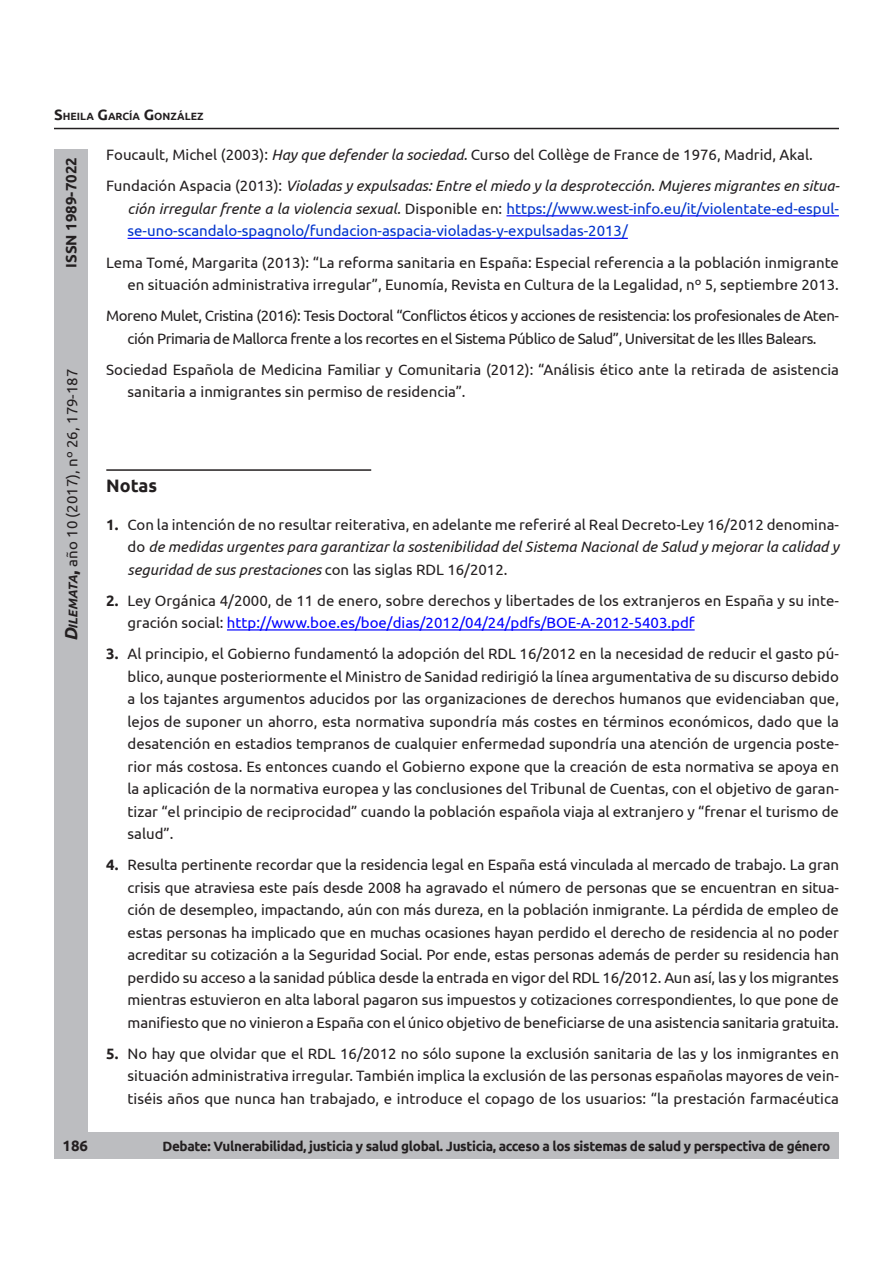
<style>
.page{position:relative;width:893px;height:1263px;background:#fff}
.page>*{position:absolute;margin:0;border:0;box-sizing:border-box;transform-origin:0 0}
.Bibliografía{font:700 18px "Ubuntu";color:#231f20}
.Bibliografía-2{font:15px/22.5px "Ubuntu";color:#231f20;text-align:justify}
.Bibliografía-3{font:15px/22.5px "Ubuntu";color:#03c;text-align:justify}
.Bibliografía-4{font:15px/22.5px "Ubuntu";letter-spacing:-.03em;color:#231f20;text-align:center}
.t1{font:700 15px "Ubuntu";color:#231f20}
.t2{font:700 13.5px "Ubuntu";letter-spacing:-.025em;color:#231f20}
.t3{font:700 10.5px "Ubuntu";color:#231f20}
.s1{font-size:15px}
.s2{font-weight:700;font-style:italic;font-size:18px}
.s3{font-weight:700;font-style:italic;font-size:12.6px}
.s4{font-weight:700;font-size:18px}
.s5{font-style:italic}
.s6{color:#231f20}
.s7{font-style:italic;color:#231f20}
.s8{font-weight:700}
.s9{color:#00f}
</style>
<div class="page">
<hr style="left:54px;top:128px;width:785px;height:1px;background:#231f20">
<div style="left:54px;top:1132px;width:82px;height:27px;background:#bcbdc0"></div>
<div style="left:131px;top:1132px;width:708px;height:27px;background:#bcbdc0"></div>
<div style="left:54px;top:360px;width:33px;height:775px;background:#bcbdc0"></div>
<div style="left:54px;top:149px;width:33px;height:215px;background:#bcbdc0"></div>
<hr style="left:506px;top:215px;width:333px;height:1px;background:#00f">
<hr style="left:128px;top:238px;width:500px;height:1px;background:#00f">
<hr style="left:106px;top:469px;width:265px;height:2px;background:#231f20">
<hr style="left:227px;top:629px;width:468px;height:1px;background:#00f">
<p class="t3" style="left:54px;top:110px;width:151px"><span class="s1">S</span>HEILA <span class="s1">G</span>ARCÍA <span class="s1">G</span>ONZÁLEZ</p>
<p class="t1" style="left:62px;top:268px;width:112px;rotate:-90deg">ISSN 1989-7022</p>
<p class="Bibliografía-2" style="left:61px;top:641px;width:274px;rotate:-90deg"><span class="s2">D</span><span class="s3">ilemata</span><span class="s4">,</span> año 10 (2017), nº 26, 179-187</p>
<p class="Bibliografía-2" style="left:106px;top:143px;width:708px">Foucault, Michel (2003): <span class="s5">Hay que defender la sociedad.</span> Curso del Collège de France de 1976, Madrid, Akal.</p>
<p class="Bibliografía-3" style="left:128px;top:174px;width:714px;text-indent:-21px"><span class="s6">Fundación Aspacia (2013):</span> <span class="s7">Violadas y expulsadas: Entre el miedo y la desprotección. Mujeres migrantes en situa&shy;ción irregular frente a la violencia sexual.</span> <span class="s6">Disponible en:</span> https://www.west-info.eu/it/violentate-ed-espul&shy;se-uno-scandalo-spagnolo/fundacion-aspacia-violadas-y-expulsadas-2013/</p>
<p class="Bibliografía-2" style="left:106px;top:250px;width:734px;text-align:right">Lema Tomé, Margarita (2013): “La reforma sanitaria en España: Especial referencia a la población inmigrante en situación administrativa irregular”, Eunomía, Revista en Cultura de la Legalidad, nº 5, septiembre 2013.</p>
<p class="Bibliografía-4" style="left:106px;top:304px;width:734px">Moreno Mulet, Cristina (2016): Tesis Doctoral “Conflictos éticos y acciones de resistencia: los profesionales de Aten&shy;ción Primaria de Mallorca frente a los recortes en el Sistema Público de Salud”, Universitat de les Illes Balears.</p>
<p class="Bibliografía-2" style="left:128px;top:357px;width:713px;text-indent:-21px">Sociedad Española de Medicina Familiar y Comunitaria (2012): “Análisis ético ante la retirada de asistencia sanitaria a inmigrantes sin permiso de residencia”.</p>
<p class="Bibliografía" style="left:106px;top:475px;width:52px">Notas</p>
<p class="Bibliografía-2" style="left:128px;top:512px;width:713px;text-indent:-21px"><span class="s8">1.</span> Con la intención de no resultar reiterativa, en adelante me referiré al Real Decreto-Ley 16/2012 denomina&shy;do <span class="s5">de medidas urgentes para garantizar la sostenibilidad del Sistema Nacional de Salud y mejorar la calidad y seguridad de sus prestaciones</span> con las siglas RDL 16/2012.</p>
<p class="Bibliografía-2" style="left:128px;top:588px;width:713px;text-indent:-21px"><span class="s8">2.</span> Ley Orgánica 4/2000, de 11 de enero, sobre derechos y libertades de los extranjeros en España y su inte&shy;gración social: <span class="s9">http://www.boe.es/boe/dias/2012/04/24/pdfs/BOE-A-2012-5403.pdf</span></p>
<p class="Bibliografía-2" style="left:128px;top:642px;width:713px;text-indent:-21px"><span class="s8">3.</span> Al principio, el Gobierno fundamentó la adopción del RDL 16/2012 en la necesidad de reducir el gasto pú&shy;blico, aunque posteriormente el Ministro de Sanidad redirigió la línea argumentativa de su discurso debido a los tajantes argumentos aducidos por las organizaciones de derechos humanos que evidenciaban que, lejos de suponer un ahorro, esta normativa supondría más costes en términos económicos, dado que la desatención en estadios tempranos de cualquier enfermedad supondría una atención de urgencia poste&shy;rior más costosa. Es entonces cuando el Gobierno expone que la creación de esta normativa se apoya en la aplicación de la normativa europea y las conclusiones del Tribunal de Cuentas, con el objetivo de garan&shy;tizar “el principio de reciprocidad” cuando la población española viaja al extranjero y “frenar el turismo de salud”.</p>
<p class="Bibliografía-2" style="left:128px;top:853px;width:713px;text-indent:-21px"><span class="s8">4.</span> Resulta pertinente recordar que la residencia legal en España está vinculada al mercado de trabajo. La gran crisis que atraviesa este país desde 2008 ha agravado el número de personas que se encuentran en situa&shy;ción de desempleo, impactando, aún con más dureza, en la población inmigrante. La pérdida de empleo de estas personas ha implicado que en muchas ocasiones hayan perdido el derecho de residencia al no poder acreditar su cotización a la Seguridad Social. Por ende, estas personas además de perder su residencia han perdido su acceso a la sanidad pública desde la entrada en vigor del RDL 16/2012. Aun así, las y los migrantes mientras estuvieron en alta laboral pagaron sus impuestos y cotizaciones correspondientes, lo que pone de manifiesto que no vinieron a España con el único objetivo de beneficiarse de una asistencia sanitaria gratuita.</p>
<p class="Bibliografía-2" style="left:128px;top:1041px;width:713px;text-indent:-21px"><span class="s8">5.</span> No hay que olvidar que el RDL 16/2012 no sólo supone la exclusión sanitaria de las y los inmigrantes en situación administrativa irregular. También implica la exclusión de las personas españolas mayores de vein&shy;tiséis años que nunca han trabajado, e introduce el copago de los usuarios: “la prestación farmacéutica</p>
<p class="t1" style="left:63px;top:1137px;width:27px">186</p>
<p class="t2" style="left:162px;top:1138px;width:669px">Debate: Vulnerabilidad, justicia y salud global. Justicia, acceso a los sistemas de salud y perspectiva de género</p>
</div>
